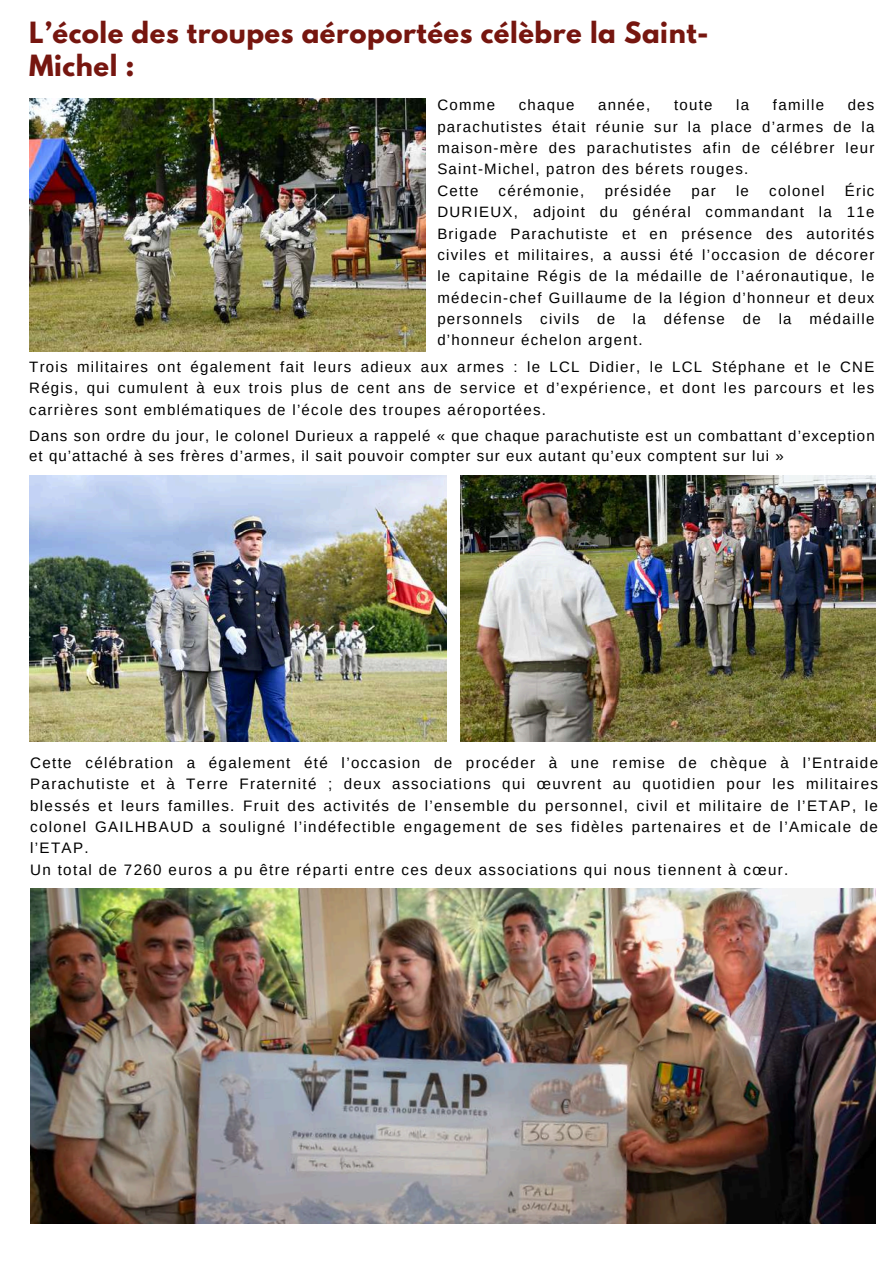
<style>
.page{position:relative;width:894px;height:1264px;background:#fff}
.page>*{position:absolute;margin:0;border:0;box-sizing:border-box;transform-origin:0 0}
.t1{font:700 25.95px/33.8px "League Spartan";letter-spacing:.02em;color:#76160f}
.t2{font:15.15px/21.3px "Arimo";letter-spacing:.09em;color:#000}
.t3{font:15px/21.3px "Arimo";letter-spacing:.085em;color:#000}
</style>
<div class="page">
<img style="left:29px;top:98px;width:396px;height:254px">
<img style="left:30px;top:888px;width:845px;height:335px">
<img style="left:460px;top:475px;width:415px;height:266px">
<img style="left:29px;top:475px;width:418px;height:266px">
<h1 class="t1" style="left:29px;top:19px;width:680px">L’école des troupes aéroportées célèbre la Saint-<br>Michel :</h1>
<p class="t3" style="left:437px;top:94px;width:59px">Comme</p>
<p class="t3" style="left:518px;top:94px;width:57px">chaque</p>
<p class="t3" style="left:598px;top:94px;width:54px">année,</p>
<p class="t3" style="left:674px;top:94px;width:40px">toute</p>
<p class="t3" style="left:736px;top:94px;width:14px">la</p>
<p class="t3" style="left:772px;top:94px;width:53px">famille</p>
<p class="t3" style="left:437px;top:94px;width:438px;text-indent:410px">des parachutistes était réunie sur la place d’armes de la maison-mère des parachutistes afin de célébrer leur<br>Saint-Michel, patron des bérets rouges.<br>Cette</p>
<p class="t3" style="left:437px;top:180px;width:438px;text-align:justify;text-indent:407px">Éric DURIEUX, adjoint du général commandant la 11e Brigade Parachutiste et en présence des autorités civiles et militaires, a aussi été l’occasion de décorer le capitaine Régis de la médaille de l’aéronautique, le médecin-chef Guillaume de la légion d’honneur et deux personnels civils de la défense de la médaille d’honneur échelon argent.</p>
<p class="t3" style="left:498px;top:180px;width:87px">cérémonie,</p>
<p class="t3" style="left:604px;top:180px;width:68px">présidée</p>
<p class="t3" style="left:691px;top:180px;width:26px">par</p>
<p class="t3" style="left:735px;top:180px;width:14px">le</p>
<p class="t3" style="left:769px;top:180px;width:57px">colonel</p>
<p class="t3" style="left:29px;top:356px;width:846px;text-align:justify">Trois militaires ont également fait leurs adieux aux armes : le LCL Didier, le LCL Stéphane et le CNE Régis, qui cumulent à eux trois plus de cent ans de service et d’expérience, et dont les parcours et les carrières sont emblématiques de l’école des troupes aéroportées.</p>
<p class="t3" style="left:29px;top:425px;width:846px;line-height:20.2px">Dans son ordre du jour, le colonel Durieux a rappelé « que chaque parachutiste est un combattant d’exception et qu’attaché à ses frères d’armes, il sait pouvoir compter sur eux autant qu’eux comptent sur lui »</p>
<p class="t2" style="left:30px;top:752px;width:849px">Cette célébration a également été l’occasion de procéder à une remise de chèque à l’Entraide Parachutiste et à Terre Fraternité ; deux associations qui œuvrent au quotidien pour les militaires blessés et leurs familles. Fruit des activités de l’ensemble du personnel, civil et militaire de l’ETAP, le colonel GAILHBAUD a souligné l’indéfectible engagement de ses fidèles partenaires et de l’Amicale de l’ETAP.<br>Un total de 7260 euros a pu être réparti entre ces deux associations qui nous tiennent à cœur.</p>
</div>
